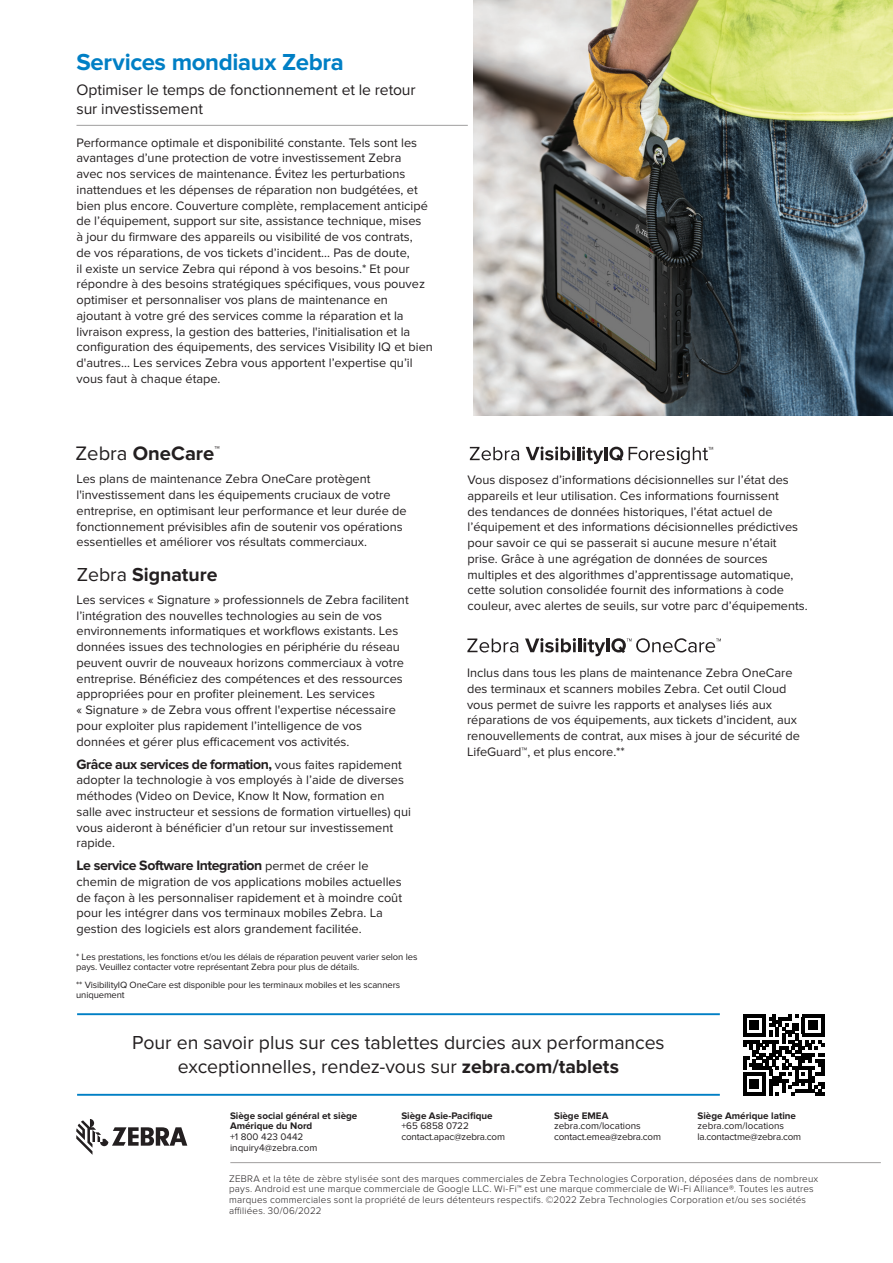
<style>
.page{position:relative;width:893px;height:1263px;background:#fff}
.page>*{position:absolute;margin:0;border:0;box-sizing:border-box;transform-origin:0 0}
.t1{font:700 24px "Proxima Nova";letter-spacing:-.015em;color:#007fc5}
.t2{font:700 20.25px "Proxima Nova";color:#231f20}
.Pull_Quote{font:19.5px/24px "Proxima Nova";color:#231f20;text-align:center}
.body_copy_black_afte{font:700 19.5px "Proxima Nova";color:#231f20}
.Subhead{font:15.75px/19.2px "Proxima Nova";letter-spacing:-.005em;color:#231f20}
.body_copy_black_afte-2{font:700 14.1px "Proxima Nova";letter-spacing:-.03em;color:#231f20}
.body_copy_black_afte-3{font:12.75px/15.8px "Proxima Nova";color:#231f20}
.Legal{font:300 9.9px/10.6px "Proxima Nova";letter-spacing:.02em;color:#231f20}
.t3{font:700 9.9px/10.6px "Proxima Nova";color:#231f20}
.t4{font:9.9px "Proxima Nova";color:#231f20}
.t5{font:9.9px "Proxima Nova";letter-spacing:-.02em;color:#231f20}
.Product_Footnote{font:9.45px/10.8px "Proxima Nova";letter-spacing:-.01em;color:#231f20}
.s1{font-weight:400}
.s2{font-weight:400;font-size:12.75px}
.s3{font-weight:700}
</style>
<div class="page">
<svg style="left:76px;top:1119px;width:111px;height:36px"></svg>
<hr style="left:77px;top:1013px;width:643px;height:2px;background:#007fc5">
<hr style="left:77px;top:1094px;width:643px;height:2px;background:#007fc5">
<img style="left:473px;top:0;width:420px;height:416px">
<hr style="left:76px;top:125px;width:392px;height:1px;background:#a09e9e">
<svg style="left:467px;top:638px;width:51px;height:14px"></svg>
<svg style="left:525px;top:638px;width:51px;height:14px"></svg>
<hr style="left:578px;top:638px;width:3px;height:14px;background:#231f20">
<svg style="left:583px;top:638px;width:22px;height:18px"></svg>
<hr style="left:606px;top:638px;width:3px;height:14px;background:#231f20">
<svg style="left:611px;top:638px;width:110px;height:15px"></svg>
<svg style="left:743px;top:1014px;width:81px;height:81px"></svg>
<hr style="left:743px;top:1092px;width:23px;height:3px;background:#000">
<div style="left:749px;top:1079px;width:10px;height:10px;background:#000"></div>
<svg style="left:470px;top:447px;width:49px;height:13px"></svg>
<svg style="left:526px;top:446px;width:97px;height:18px"></svg>
<svg style="left:629px;top:447px;width:84px;height:17px"></svg>
<hr style="left:230px;top:1162px;width:651px;height:1px;background:#a09e9e">
<p class="t1" style="left:76px;top:48px;width:269px">Services mondiaux Zebra</p>
<p class="Subhead" style="left:76px;top:80px;width:341px">Optimiser le temps de fonctionnement et le retour sur investissement</p>
<p class="body_copy_black_afte-3" style="left:76px;top:135px;width:358px">Performance optimale et disponibilité constante. Tels sont les avantages d’une protection de votre investissement Zebra<br>avec nos services de maintenance. Évitez les perturbations inattendues et les dépenses de réparation non budgétées, et bien plus encore. Couverture complète, remplacement anticipé de l’équipement, support sur site, assistance technique, mises<br>à jour du firmware des appareils ou visibilité de vos contrats,<br>de vos réparations, de vos tickets d’incident... Pas de doute,<br>il existe un service Zebra qui répond à vos besoins.* Et pour répondre à des besoins stratégiques spécifiques, vous pouvez optimiser et personnaliser vos plans de maintenance en ajoutant à votre gré des services comme la réparation et la livraison express, la gestion des batteries, l'initialisation et la configuration des équipements, des services Visibility IQ et bien d'autres... Les services Zebra vous apportent l’expertise qu’il vous faut à chaque étape.</p>
<h2 class="t2" style="left:76px;top:441px;width:146px"><span class="s1">Zebra</span> OneCare<sup>™</sup></h2>
<p class="body_copy_black_afte-3" style="left:76px;top:471px;width:332px">Les plans de maintenance Zebra OneCare protègent l'investissement dans les équipements cruciaux de votre entreprise, en optimisant leur performance et leur durée de fonctionnement prévisibles afin de soutenir vos opérations essentielles et améliorer vos résultats commerciaux.</p>
<p class="body_copy_black_afte" style="left:77px;top:563px;width:142px"><span class="s1">Zebra</span> Signature</p>
<p class="body_copy_black_afte-3" style="left:76px;top:592px;width:334px">Les services « Signature » professionnels de Zebra facilitent l’intégration des nouvelles technologies au sein de vos environnements informatiques et workflows existants. Les données issues des technologies en périphérie du réseau peuvent ouvrir de nouveaux horizons commerciaux à votre entreprise. Bénéficiez des compétences et des ressources appropriées pour en profiter pleinement. Les services<br>« Signature » de Zebra vous offrent l'expertise nécessaire pour exploiter plus rapidement l’intelligence de vos données et gérer plus efficacement vos activités.</p>
<p class="body_copy_black_afte-2" style="left:76px;top:756px;width:327px">Grâce aux services de formation, <span class="s2">vous faites rapidement</span></p>
<p class="body_copy_black_afte-3" style="left:76px;top:772px;width:336px">adopter la technologie à vos employés à l’aide de diverses méthodes (Video on Device, Know It Now, formation en salle avec instructeur et sessions de formation virtuelles) qui vous aideront à bénéficier d’un retour sur investissement rapide.</p>
<p class="body_copy_black_afte-2" style="left:76px;top:857px;width:294px">Le service Software Integration <span class="s2">permet de créer le</span></p>
<p class="body_copy_black_afte-3" style="left:76px;top:874px;width:327px">chemin de migration de vos applications mobiles actuelles de façon à les personnaliser rapidement et à moindre coût pour les intégrer dans vos terminaux mobiles Zebra. La gestion des logiciels est alors grandement facilitée.</p>
<p class="Product_Footnote" style="left:76px;top:951px;width:343px">* Les prestations, les fonctions et/ou les délais de réparation peuvent varier selon les pays. Veuillez contacter votre représentant Zebra pour plus de détails.</p>
<p class="Product_Footnote" style="left:76px;top:979px;width:325px">** VisibilityIQ OneCare est disponible pour les terminaux mobiles et les scanners uniquement</p>
<p class="body_copy_black_afte-3" style="left:468px;top:472px;width:342px">Vous disposez d’informations décisionnelles sur l’état des appareils et leur utilisation. Ces informations fournissent<br>des tendances de données historiques, l’état actuel de l’équipement et des informations décisionnelles prédictives pour savoir ce qui se passerait si aucune mesure n’était prise. Grâce à une agrégation de données de sources multiples et des algorithmes d’apprentissage automatique, cette solution consolidée fournit des informations à code couleur, avec alertes de seuils, sur votre parc d’équipements.</p>
<p class="body_copy_black_afte-3" style="left:467px;top:665px;width:335px">Inclus dans tous les plans de maintenance Zebra OneCare des terminaux et scanners mobiles Zebra. Cet outil Cloud vous permet de suivre les rapports et analyses liés aux réparations de vos équipements, aux tickets d’incident, aux renouvellements de contrat, aux mises à jour de sécurité de LifeGuard™, et plus encore.**</p>
<p class="Pull_Quote" style="left:132px;top:1031px;width:534px">Pour en savoir plus sur ces tablettes durcies aux performances exceptionnelles, rendez-vous sur <span class="s3">zebra.com/tablets</span></p>
<p class="t3" style="left:230px;top:1110px;width:129px">Siège social général et siège<br>Amérique du Nord</p>
<p class="t4" style="left:230px;top:1131px;width:75px">+1 800 423 0442</p>
<p class="t4" style="left:230px;top:1141px;width:89px">inquiry4@zebra.com</p>
<p class="t3" style="left:401px;top:1110px;width:93px">Siège Asie-Pacifique</p>
<p class="t4" style="left:401px;top:1120px;width:69px">+65 6858 0722</p>
<p class="t5" style="left:401px;top:1131px;width:105px">contact.apac@zebra.com</p>
<p class="t3" style="left:554px;top:1110px;width:56px">Siège EMEA</p>
<p class="t4" style="left:554px;top:1120px;width:88px">zebra.com/locations</p>
<p class="t5" style="left:554px;top:1131px;width:108px">contact.emea@zebra.com</p>
<p class="t3" style="left:697px;top:1110px;width:100px">Siège Amérique latine</p>
<p class="t4" style="left:697px;top:1120px;width:88px">zebra.com/locations</p>
<p class="t5" style="left:697px;top:1131px;width:105px">la.contactme@zebra.com</p>
<p class="Legal" style="left:229px;top:1173px;width:591px">ZEBRA et la tête de zèbre stylisée sont des marques commerciales de Zebra Technologies Corporation, déposées dans de nombreux pays. Android est une marque commerciale de Google LLC. Wi-Fi™ est une marque commerciale de Wi-Fi Alliance®. Toutes les autres marques commerciales sont la propriété de leurs détenteurs respectifs. ©2022 Zebra Technologies Corporation et/ou ses sociétés affiliées. 30/06/2022</p>
</div>
